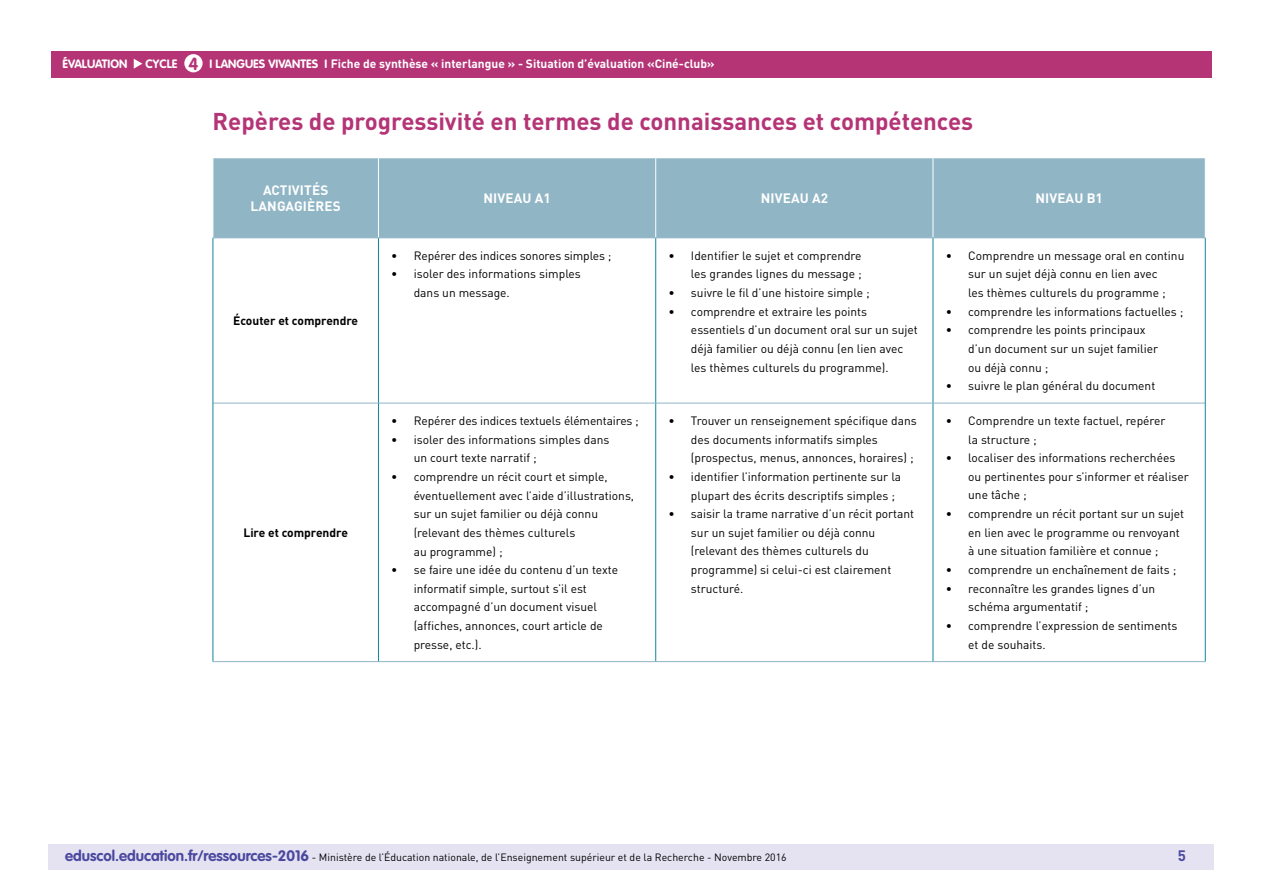
<style>
.page{position:relative;width:1263px;height:893px;background:#fff}
.page>*{position:absolute;margin:0;border:0;box-sizing:border-box;transform-origin:0 0}
.t1{font:700 24px "DIN Pro";color:#b43476}
.t2{font:700 17.25px "VAG Rounded Std";color:#b43476}
.t3{font:700 15px "DIN Pro";color:#4b499e}
.t4{font:700 13.5px/16.2px "DIN Pro";letter-spacing:.01em;color:#fff;text-align:center}
.t5{font:12px/18.6px "DIN Pro";color:#000}
.t6{font:700 12px "DIN Pro";color:#fff}
.t7{font:700 12px "DIN Pro";color:#000}
.t8{font:700 12px "VAG Rounded Std";color:#fff}
.t9{font:10.5px "DIN Pro";color:#000}
.s1{font-family:"VAG Rounded Std"}
.s2{font-family:"VAG Rounded Std";font-weight:700;font-size:15px;color:#4b499e}
</style>
<div class="page">
<div style="left:49px;top:844px;width:1165px;height:26px;background:#e5e3f2"></div>
<div style="left:51px;top:51px;width:1161px;height:27px;background:#b43476"></div>
<svg style="left:134px;top:59px;width:8px;height:10px"></svg>
<div style="left:184px;top:54px;width:19px;height:18px;background:#fff;border-radius:50%"></div>
<div style="left:214px;top:158px;width:991px;height:80px;background:#90b5c5"></div>
<hr style="left:378px;top:158px;width:1px;height:80px;background:#fff">
<hr style="left:655px;top:158px;width:1px;height:80px;background:#fff">
<hr style="left:933px;top:158px;width:1px;height:80px;background:#fff">
<hr style="left:213px;top:238px;width:165px;height:1px;background:#90b5c5">
<hr style="left:378px;top:238px;width:278px;height:1px;background:#90b5c5">
<hr style="left:656px;top:238px;width:277px;height:1px;background:#90b5c5">
<hr style="left:933px;top:238px;width:272px;height:1px;background:#90b5c5">
<hr style="left:213px;top:403px;width:165px;height:1px;background:#90b5c5">
<hr style="left:378px;top:403px;width:278px;height:1px;background:#90b5c5">
<hr style="left:656px;top:403px;width:277px;height:1px;background:#90b5c5">
<hr style="left:933px;top:403px;width:272px;height:1px;background:#90b5c5">
<hr style="left:213px;top:661px;width:165px;height:1px;background:#90b5c5">
<hr style="left:378px;top:661px;width:278px;height:1px;background:#90b5c5">
<hr style="left:656px;top:661px;width:277px;height:1px;background:#90b5c5">
<hr style="left:933px;top:661px;width:272px;height:1px;background:#90b5c5">
<hr style="left:213px;top:238px;width:1px;height:165px;background:#0e869e">
<hr style="left:378px;top:238px;width:1px;height:165px;background:#0e869e">
<hr style="left:655px;top:238px;width:1px;height:165px;background:#0e869e">
<hr style="left:933px;top:238px;width:1px;height:165px;background:#0e869e">
<hr style="left:1205px;top:238px;width:1px;height:165px;background:#0e869e">
<hr style="left:213px;top:403px;width:1px;height:258px;background:#0e869e">
<hr style="left:378px;top:403px;width:1px;height:258px;background:#0e869e">
<hr style="left:655px;top:403px;width:1px;height:258px;background:#0e869e">
<hr style="left:933px;top:403px;width:1px;height:258px;background:#0e869e">
<hr style="left:1205px;top:403px;width:1px;height:258px;background:#0e869e">
<p class="t8" style="left:63px;top:57px;width:66px">ÉVALUATION</p>
<p class="t8" style="left:146px;top:57px;width:33px">CYCLE</p>
<p class="t6" style="left:210px;top:56px;width:507px"><span class="s1">I LANGUES VIVANTES I</span> Fiche de synthèse « interlangue » - Situation d’évaluation «Ciné-club»</p>
<h2 class="t2" style="left:189px;top:53px;width:11px">4</h2>
<h1 class="t1" style="left:213px;top:105px;width:762px">Repères de progressivité en termes de connaissances et compétences</h1>
<p class="t4" style="left:251px;top:181px;width:92px">ACTIVITÉS<br>LANGAGIÈRES</p>
<p class="t4" style="left:483px;top:189px;width:69px">NIVEAU A1</p>
<p class="t4" style="left:761px;top:189px;width:69px">NIVEAU A2</p>
<p class="t4" style="left:1035px;top:189px;width:69px">NIVEAU B1</p>
<p class="t7" style="left:233px;top:312px;width:127px">Écouter et comprendre</p>
<p class="t7" style="left:243px;top:524px;width:106px">Lire et comprendre</p>
<p class="t5" style="left:391px;top:246px;width:222px">• Repérer des indices sonores simples ;</p>
<p class="t5" style="left:414px;top:265px;width:169px;text-indent:-22px">• isoler des informations simples dans un message.</p>
<p class="t5" style="left:391px;top:411px;width:249px">• Repérer des indices textuels élémentaires ;</p>
<p class="t5" style="left:414px;top:430px;width:197px;text-indent:-22px">• isoler des informations simples dans un court texte narratif ;</p>
<p class="t5" style="left:414px;top:467px;width:222px;text-indent:-22px">• comprendre un récit court et simple, éventuellement avec l’aide d’illustrations, sur un sujet familier ou déjà connu (relevant des thèmes culturels<br>au programme) ;</p>
<p class="t5" style="left:414px;top:560px;width:206px;text-indent:-22px">• se faire une idée du contenu d’un texte informatif simple, surtout s’il est accompagné d’un document visuel (affiches, annonces, court article de presse, etc.).</p>
<p class="t5" style="left:668px;top:246px;width:195px;text-align:right">• Identifier le sujet et comprendre les grandes lignes du message ;</p>
<p class="t5" style="left:668px;top:283px;width:203px">• suivre le fil d’une histoire simple ;</p>
<p class="t5" style="left:691px;top:302px;width:228px;text-indent:-22px">• comprendre et extraire les points essentiels d’un document oral sur un sujet déjà familier ou déjà connu (en lien avec les thèmes culturels du programme).</p>
<p class="t5" style="left:691px;top:411px;width:227px;text-indent:-22px">• Trouver un renseignement spécifique dans des documents informatifs simples (prospectus, menus, annonces, horaires) ;</p>
<p class="t5" style="left:691px;top:467px;width:212px;text-indent:-22px">• identifier l’information pertinente sur la plupart des écrits descriptifs simples ;</p>
<p class="t5" style="left:691px;top:504px;width:225px;text-indent:-22px">• saisir la trame narrative d’un récit portant sur un sujet familier ou déjà connu (relevant des thèmes culturels du programme) si celui-ci est clairement structuré.</p>
<p class="t5" style="left:946px;top:246px;width:240px;text-align:center">• Comprendre un message oral en continu sur un sujet déjà connu en lien avec<br>les thèmes culturels du programme ;</p>
<p class="t5" style="left:946px;top:302px;width:239px">• comprendre les informations factuelles ;</p>
<p class="t5" style="left:968px;top:320px;width:192px;text-indent:-22px">• comprendre les points principaux d’un document sur un sujet familier ou déjà connu ;</p>
<p class="t5" style="left:946px;top:376px;width:211px">• suivre le plan général du document</p>
<p class="t5" style="left:968px;top:411px;width:199px;text-indent:-22px">• Comprendre un texte factuel, repérer la structure ;</p>
<p class="t5" style="left:968px;top:448px;width:222px;text-indent:-22px">• localiser des informations recherchées ou pertinentes pour s’informer et réaliser une tâche ;</p>
<p class="t5" style="left:968px;top:504px;width:217px;text-indent:-22px">• comprendre un récit portant sur un sujet en lien avec le programme ou renvoyant à une situation familière et connue ;</p>
<p class="t5" style="left:946px;top:560px;width:232px">• comprendre un enchaînement de faits ;</p>
<p class="t5" style="left:968px;top:579px;width:189px;text-indent:-22px">• reconnaître les grandes lignes d’un schéma argumentatif ;</p>
<p class="t5" style="left:968px;top:616px;width:211px;text-indent:-22px">• comprendre l’expression de sentiments et de souhaits.</p>
<p class="t9" style="left:65px;top:850px;width:723px"><span class="s2">eduscol.education.fr/ressources-2016</span> - Ministère de l’Éducation nationale, de l’Enseignement supérieur et de la Recherche - Novembre 2016</p>
<p class="t3" style="left:1178px;top:845px;width:10px">5</p>
</div>
